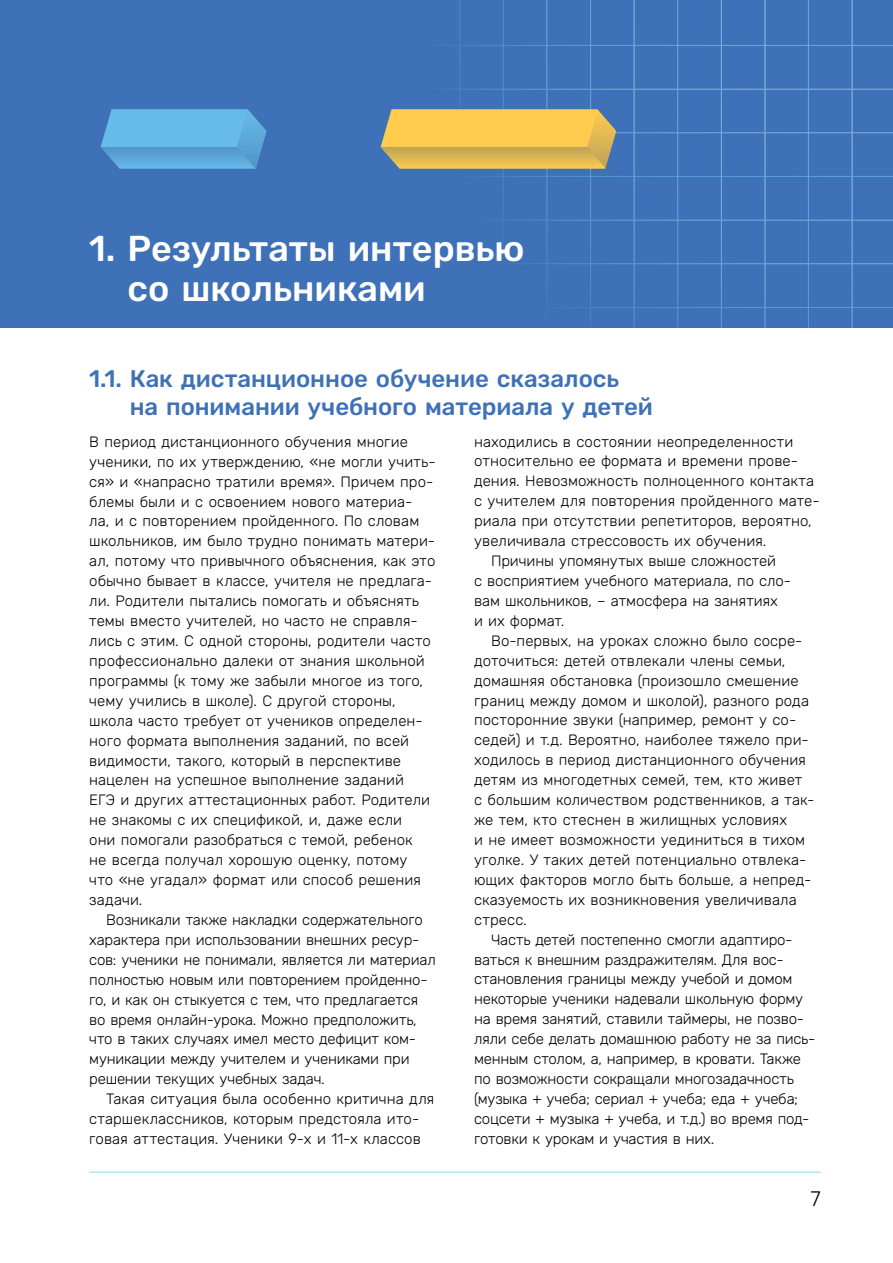
<style>
.page{position:relative;width:893px;height:1263px;background:#fff}
.page>*{position:absolute;margin:0;border:0;box-sizing:border-box;transform-origin:0 0}
.t1{font:500 36px/40.5px "Rubik";color:#fff}
.t2{font:500 24px/27.5px "Rubik";letter-spacing:-.005em;color:#3e71b8}
.t3{font:300 21px "Rubik";color:#000}
.t4{font:300 15px/20px "Rubik";color:#000}
.t5{font:300 15px/20px "Rubik";letter-spacing:-.02em;color:#000}
</style>
<div class="page">
<hr style="left:89px;top:1172px;width:732px;height:1px;background:#8ed8f8">
<div style="left:0;top:0;width:893px;height:327px;background:#3e71b8"></div>
<img style="left:452px;top:0;width:441px;height:327px">
<img style="left:100px;top:109px;width:516px;height:60px">
<h1 class="t1" style="left:128px;top:229px;width:399px;text-indent:-38px">1. Результаты интервью со школьниками</h1>
<h2 class="t2" style="left:130px;top:366px;width:525px;text-indent:-40px">1.1. Как дистанционное обучение сказалось на понимании учебного материала у детей</h2>
<p class="t4" style="left:89px;top:432px;width:348px">В период дистанционного обучения многие ученики, по их утверждению, «не могли учить&shy;ся» и «напрасно тратили время». Причем про&shy;блемы были и с освоением нового материа-<br>ла, и с повторением пройденного. По словам школьников, им было трудно понимать матери&shy;ал, потому что привычного объяснения, как это обычно бывает в классе, учителя не предлага&shy;ли. Родители пытались помогать и объяснять темы вместо учителей, но часто не справля&shy;лись с этим. С одной стороны, родители часто профессионально далеки от знания школьной программы (к тому же забыли многое из того, чему учились в школе). С другой стороны, школа часто требует от учеников определен&shy;ного формата выполнения заданий, по всей видимости, такого, который в перспективе нацелен на успешное выполнение заданий<br>ЕГЭ и других аттестационных работ. Родители не знакомы с их спецификой, и, даже если<br>они помогали разобраться с темой, ребенок<br>не всегда получал хорошую оценку, потому<br>что «не угадал» формат или способ решения задачи.</p>
<p class="t5" style="left:89px;top:910px;width:348px;text-indent:17px">Возникали также накладки содержательного характера при использовании внешних ресур&shy;сов: ученики не понимали, является ли материал полностью новым или повторением пройденно&shy;го, и как он стыкуется с тем, что предлагается во время онлайн-урока. Можно предположить, что в таких случаях имел место дефицит ком&shy;муникации между учителем и учениками при решении текущих учебных задач.</p>
<p class="t4" style="left:89px;top:1089px;width:347px;text-indent:17px">Такая ситуация была особенно критична для старшеклассников, которым предстояла ито&shy;говая аттестация. Ученики 9-х и 11-х классов</p>
<p class="t4" style="left:474px;top:432px;width:321px">находились в состоянии неопределенности</p>
<p class="t4" style="left:474px;top:452px;width:325px">относительно ее формата и времени прове-</p>
<p class="t4" style="left:474px;top:472px;width:341px">дения. Невозможность полноценного контакта</p>
<p class="t4" style="left:474px;top:491px;width:347px">с учителем для повторения пройденного мате-</p>
<p class="t4" style="left:474px;top:511px;width:339px">риала при отсутствии репетиторов, вероятно,</p>
<p class="t4" style="left:474px;top:531px;width:294px">увеличивала стрессовость их обучения.</p>
<p class="t4" style="left:491px;top:551px;width:286px">Причины упомянутых выше сложностей</p>
<p class="t4" style="left:474px;top:571px;width:318px">с восприятием учебного материала, по сло-</p>
<p class="t4" style="left:474px;top:591px;width:305px">вам школьников, – атмосфера на занятиях</p>
<p class="t4" style="left:474px;top:611px;width:92px">и их формат.</p>
<p class="t4" style="left:491px;top:631px;width:313px">Во-первых, на уроках сложно было сосре-</p>
<p class="t4" style="left:474px;top:651px;width:313px">доточиться: детей отвлекали члены семьи,</p>
<p class="t4" style="left:474px;top:671px;width:326px">домашняя обстановка (произошло смешение</p>
<p class="t4" style="left:474px;top:691px;width:336px">границ между домом и школой), разного рода</p>
<p class="t4" style="left:474px;top:711px;width:324px">посторонние звуки (например, ремонт у со-</p>
<p class="t4" style="left:474px;top:731px;width:336px">седей) и т.д. Вероятно, наиболее тяжело при-</p>
<p class="t4" style="left:474px;top:750px;width:333px">ходилось в период дистанционного обучения</p>
<p class="t4" style="left:474px;top:770px;width:330px">детям из многодетных семей, тем, кто живет</p>
<p class="t4" style="left:474px;top:790px;width:342px">с большим количеством родственников, а так-</p>
<p class="t4" style="left:474px;top:810px;width:315px">же тем, кто стеснен в жилищных условиях</p>
<p class="t4" style="left:474px;top:830px;width:333px">и не имеет возможности уединиться в тихом</p>
<p class="t4" style="left:474px;top:850px;width:334px">уголке. У таких детей потенциально отвлека-</p>
<p class="t4" style="left:474px;top:870px;width:339px">ющих факторов могло быть больше, а непред-</p>
<p class="t4" style="left:474px;top:890px;width:324px">сказуемость их возникновения увеличивала</p>
<p class="t4" style="left:474px;top:910px;width:54px">стресс.</p>
<p class="t5" style="left:491px;top:930px;width:303px">Часть детей постепенно смогли адаптиро-</p>
<p class="t4" style="left:474px;top:950px;width:311px">ваться к внешним раздражителям. Для вос-</p>
<p class="t5" style="left:474px;top:970px;width:320px">становления границы между учебой и домом</p>
<p class="t5" style="left:474px;top:989px;width:331px">некоторые ученики надевали школьную форму</p>
<p class="t5" style="left:474px;top:1009px;width:331px">на время занятий, ставили таймеры, не позво-</p>
<p class="t5" style="left:474px;top:1029px;width:343px">ляли себе делать домашнюю работу не за пись-</p>
<p class="t5" style="left:474px;top:1049px;width:328px">менным столом, а, например, в кровати. Также</p>
<p class="t4" style="left:474px;top:1069px;width:321px">по возможности сокращали многозадачность</p>
<p class="t4" style="left:474px;top:1089px;width:325px">(музыка + учеба; сериал + учеба; еда + учеба;</p>
<p class="t4" style="left:474px;top:1109px;width:337px">соцсети + музыка + учеба, и т.д.) во время под-</p>
<p class="t5" style="left:474px;top:1129px;width:242px">готовки к урокам и участия в них.</p>
<h3 class="t3" style="left:810px;top:1187px;width:12px">7</h3>
</div>
